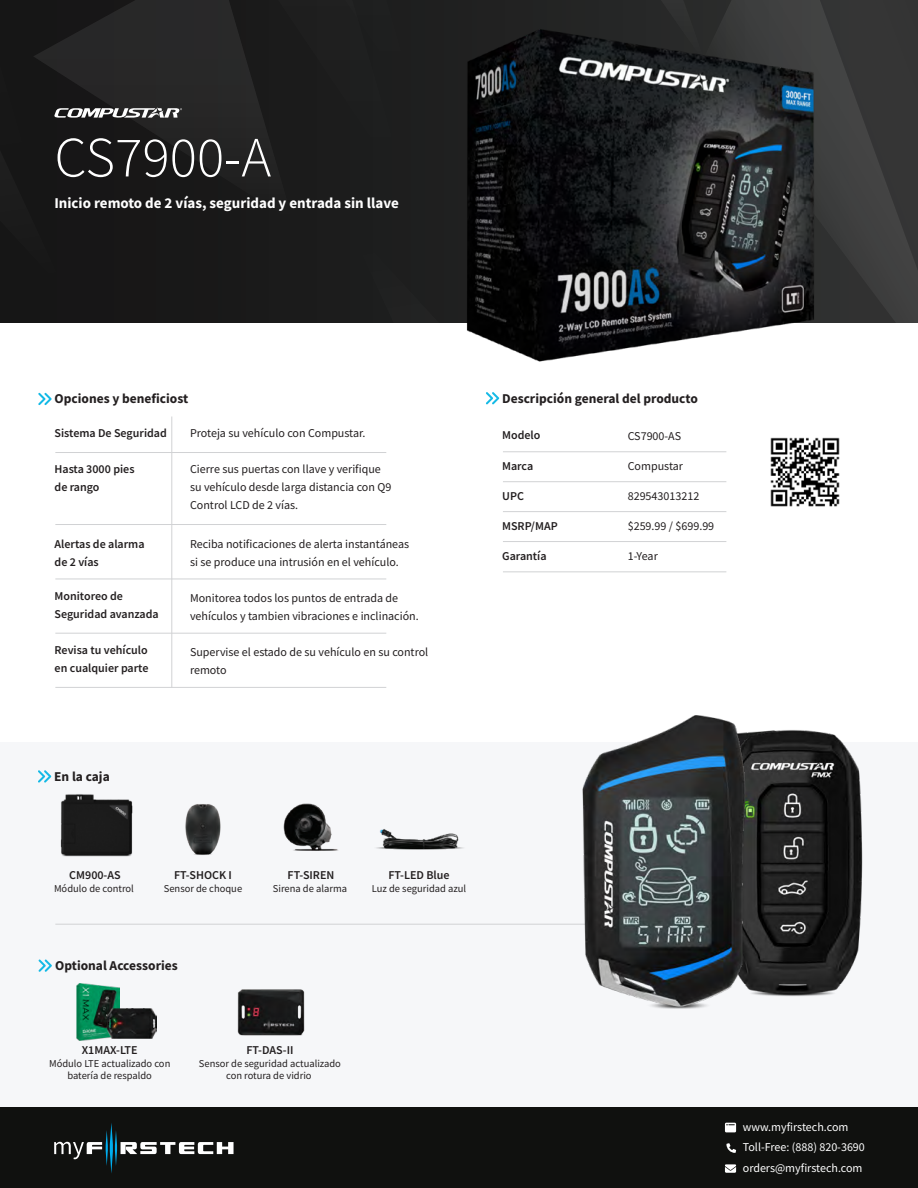
<style>
.page{position:relative;width:918px;height:1188px;background:#fff}
.page>*{position:absolute;margin:0;border:0;box-sizing:border-box;transform-origin:0 0}
.t1{font:300 57px "Source Sans Pro";color:#fff}
.t2{font:700 15px "Source Sans Pro";color:#fff}
.t3{font:700 13.5px "Source Sans Pro";color:#231f20}
.t4{font:12px/18px "Source Sans Pro";color:#231f20}
.t5{font:600 12px/18px "Source Sans Pro";color:#231f20}
.t6{font:12px/20.5px "Source Sans Pro";color:#fff}
.t7{font:10.5px/12.6px "Source Sans Pro";color:#231f20;text-align:center}
</style>
<div class="page">
<div style="left:0;top:1107px;width:918px;height:81px;background:#10110f"></div>
<svg style="left:54px;top:1123px;width:180px;height:50px"></svg>
<svg style="left:725px;top:1123px;width:11px;height:9px"></svg>
<svg style="left:726px;top:1143px;width:10px;height:10px"></svg>
<svg style="left:725px;top:1164px;width:11px;height:9px"></svg>
<div style="left:0;top:743px;width:918px;height:364px;background:#f6f7f9"></div>
<svg style="left:38px;top:770px;width:8px;height:13px"></svg>
<svg style="left:38px;top:960px;width:14px;height:12px"></svg>
<img style="left:76px;top:983px;width:43px;height:57px">
<img style="left:108px;top:1009px;width:48px;height:30px">
<img style="left:237px;top:989px;width:68px;height:47px">
<img style="left:283px;top:803px;width:55px;height:48px">
<img style="left:376px;top:829px;width:87px;height:21px">
<img style="left:46px;top:771px;width:87px;height:86px">
<img style="left:185px;top:804px;width:36px;height:51px">
<svg style="left:0;top:0;width:918px;height:322px;background:#222"></svg>
<hr style="left:55px;top:924px;width:637px;height:1px;background:#d1d2d4">
<hr style="left:55px;top:452px;width:331px;height:1px;background:#d1d2d4">
<hr style="left:55px;top:524px;width:331px;height:1px;background:#d1d2d4">
<hr style="left:55px;top:579px;width:331px;height:1px;background:#d1d2d4">
<hr style="left:55px;top:633px;width:331px;height:1px;background:#d1d2d4">
<hr style="left:55px;top:687px;width:331px;height:1px;background:#d1d2d4">
<hr style="left:172px;top:417px;width:1px;height:270px;background:#d1d2d4">
<svg style="left:38px;top:393px;width:14px;height:12px"></svg>
<svg style="left:486px;top:392px;width:13px;height:12px"></svg>
<hr style="left:503px;top:452px;width:223px;height:1px;background:#d1d2d4">
<hr style="left:503px;top:481px;width:223px;height:1px;background:#d1d2d4">
<hr style="left:503px;top:511px;width:223px;height:1px;background:#d1d2d4">
<hr style="left:503px;top:541px;width:223px;height:1px;background:#d1d2d4">
<hr style="left:503px;top:572px;width:223px;height:1px;background:#d1d2d4">
<img style="left:770px;top:437px;width:70px;height:70px">
<img style="left:442px;top:20px;width:393px;height:342px">
<img style="left:789px;top:730px;width:74px;height:266px">
<img style="left:539px;top:715px;width:250px;height:294px">
<h1 class="t1" style="left:54px;top:120px;width:218px">CS7900-A</h1>
<p class="t2" style="left:54px;top:193px;width:346px">Inicio remoto de 2 vías, seguridad y entrada sin llave</p>
<p class="t3" style="left:55px;top:389px;width:135px">Opciones y beneficiost</p>
<p class="t5" style="left:55px;top:424px;width:114px">Sistema De Seguridad</p>
<p class="t4" style="left:190px;top:424px;width:177px">Proteja su vehículo con Compustar.</p>
<p class="t5" style="left:55px;top:460px;width:81px">Hasta 3000 pies de rango</p>
<p class="t4" style="left:190px;top:460px;width:203px">Cierre sus puertas con llave y verifique su vehículo desde larga distancia con Q9<br>Control LCD de 2 vías.</p>
<p class="t5" style="left:55px;top:534px;width:92px">Alertas de alarma de 2 vías</p>
<p class="t4" style="left:190px;top:534px;width:221px">Reciba notificaciones de alerta instantáneas si se produce una intrusión en el vehículo.</p>
<p class="t5" style="left:55px;top:587px;width:106px">Monitoreo de<br>Seguridad avanzada</p>
<p class="t4" style="left:190px;top:589px;width:230px">Monitorea todos los puntos de entrada de vehículos y tambien vibraciones e inclinación.</p>
<p class="t5" style="left:55px;top:641px;width:95px">Revisa tu vehículo en cualquier parte</p>
<p class="t4" style="left:190px;top:643px;width:240px">Supervise el estado de su vehículo en su control remoto</p>
<p class="t3" style="left:502px;top:389px;width:197px">Descripción general del producto</p>
<p class="t5" style="left:502px;top:426px;width:40px">Modelo</p>
<p class="t5" style="left:502px;top:457px;width:33px">Marca</p>
<p class="t5" style="left:502px;top:486px;width:23px">UPC</p>
<p class="t5" style="left:502px;top:516px;width:57px">MSRP/MAP</p>
<p class="t5" style="left:502px;top:547px;width:46px">Garantía</p>
<p class="t4" style="left:628px;top:426px;width:55px">CS7900-AS</p>
<p class="t4" style="left:628px;top:457px;width:57px">Compustar</p>
<p class="t4" style="left:628px;top:487px;width:73px">829543013212</p>
<p class="t4" style="left:628px;top:517px;width:88px">$259.99 / $699.99</p>
<p class="t4" style="left:628px;top:547px;width:32px">1-Year</p>
<p class="t3" style="left:54px;top:768px;width:57px">En la caja</p>
<p class="t5" style="left:69px;top:866px;width:53px">CM900-AS</p>
<p class="t7" style="left:54px;top:882px;width:81px">Módulo de control</p>
<p class="t5" style="left:174px;top:866px;width:59px">FT-SHOCK I</p>
<p class="t7" style="left:164px;top:882px;width:80px">Sensor de choque</p>
<p class="t3" style="left:55px;top:957px;width:124px">Optional Accessories</p>
<p class="t5" style="left:288px;top:866px;width:48px">FT-SIREN</p>
<p class="t7" style="left:273px;top:882px;width:76px">Sirena de alarma</p>
<p class="t5" style="left:388px;top:866px;width:63px">FT-LED Blue</p>
<p class="t7" style="left:372px;top:882px;width:96px">Luz de seguridad azul</p>
<p class="t5" style="left:82px;top:1041px;width:57px">X1MAX-LTE</p>
<p class="t7" style="left:49px;top:1057px;width:123px">Módulo LTE actualizado con batería de respaldo</p>
<p class="t5" style="left:246px;top:1041px;width:49px">FT-DAS-II</p>
<p class="t7" style="left:199px;top:1057px;width:144px">Sensor de seguridad actualizado con rotura de vidrio</p>
<p class="t6" style="left:743px;top:1116px;width:124px">www.myfirstech.com<br>Toll-Free: (888) 820-3690 orders@myfirstech.com</p>
</div>
